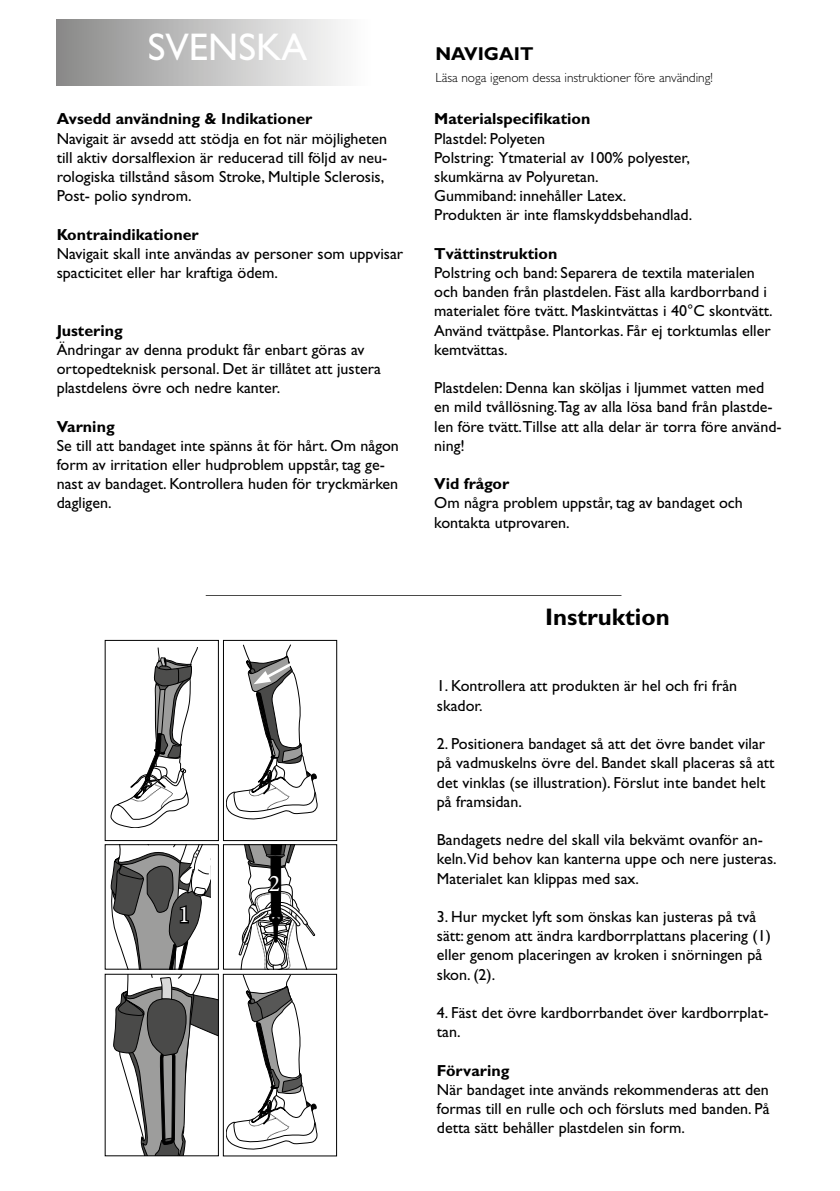
<style>
.page{position:relative;width:840px;height:1191px;background:#fff}
.page>*{position:absolute;margin:0;border:0;box-sizing:border-box;transform-origin:0 0}
.t1{font:38.6px "Gill Sans Std";color:#fff}
.t2{font:700 24px "Gill Sans Std";color:#000}
.t3{font:23.8px "Minion Pro";color:#fff}
.t4{font:700 18.6px "Gill Sans Std";color:#000}
.t5{font:16px/19.2px "Gill Sans Std";color:#000}
.t6{font:700 16px "Gill Sans Std";color:#000}
.t7{font:300 13.4px "Gill Sans Std";color:#000}
</style>
<div class="page">
<div style="left:57px;top:20px;width:425px;height:66px;background:linear-gradient(to right,#939392,#fff)"></div>
<svg style="left:111px;top:647px;width:87px;height:181px"></svg>
<div style="left:223px;top:640px;width:114px;height:200px;border:1px solid #000"></div>
<svg style="left:226px;top:644px;width:91px;height:175px"></svg>
<svg style="left:110px;top:844px;width:108px;height:311px"></svg>
<div style="left:223px;top:844px;width:114px;height:125px;border:1px solid #000"></div>
<div style="left:223px;top:974px;width:113px;height:182px;border:1px solid #000"></div>
<svg style="left:226px;top:844px;width:91px;height:305px"></svg>
<hr style="left:206px;top:595px;width:415px;height:1px;background:#4a4a49">
<h1 class="t1" style="left:148px;top:25px;width:161px">SVENSKA</h1>
<p class="t6" style="left:57px;top:109px;width:257px">Avsedd användning &amp; Indikationer</p>
<p class="t5" style="left:57px;top:129px;width:332px">Navigait är avsedd att stödja en fot när möjligheten till aktiv dorsalflexion är reducerad till följd av neu&shy;rologiska tillstånd såsom Stroke, Multiple Sclerosis, Post- polio syndrom.</p>
<p class="t6" style="left:57px;top:225px;width:143px">Kontraindikationer</p>
<p class="t5" style="left:57px;top:244px;width:348px">Navigait skall inte användas av personer som uppvisar spacticitet eller har kraftiga ödem.</p>
<p class="t6" style="left:57px;top:321px;width:67px">Justering</p>
<p class="t5" style="left:57px;top:340px;width:325px">Ändringar av denna produkt får enbart göras av ortopedteknisk personal. Det är tillåtet att justera plastdelens övre och nedre kanter.</p>
<p class="t6" style="left:57px;top:417px;width:59px">Varning</p>
<p class="t5" style="left:57px;top:436px;width:343px">Se till att bandaget inte spänns åt för hårt. Om någon form av irritation eller hudproblem uppstår, tag ge&shy;nast av bandaget. Kontrollera huden för tryckmärken dagligen.</p>
<p class="t4" style="left:435px;top:43px;width:99px">NAVIGAIT</p>
<p class="t7" style="left:435px;top:70px;width:279px">Läsa noga igenom dessa instruktioner före använding!</p>
<p class="t6" style="left:434px;top:109px;width:158px">Materialspecifikation</p>
<p class="t5" style="left:434px;top:129px;width:259px">Plastdel: Polyeten<br>Polstring: Ytmaterial av 100% polyester, skumkärna av Polyuretan.<br>Gummiband: innehåller Latex.<br>Produkten är inte flamskyddsbehandlad.</p>
<p class="t6" style="left:434px;top:244px;width:125px">Tvättinstruktion</p>
<p class="t5" style="left:434px;top:263px;width:340px">Polstring och band: Separera de textila materialen och banden från plastdelen. Fäst alla kardborrband i materialet före tvätt. Maskintvättas i 40°C skontvätt.<br>Använd tvättpåse. Plantorkas. Får ej torktumlas eller kemtvättas.</p>
<p class="t5" style="left:434px;top:378px;width:349px">Plastdelen: Denna kan sköljas i ljummet vatten med en mild tvållösning.Tag av alla lösa band från plastde&shy;len före tvätt.Tillse att alla delar är torra före använd&shy;ning!</p>
<p class="t6" style="left:434px;top:474px;width:77px">Vid frågor</p>
<p class="t5" style="left:434px;top:493px;width:310px">Om några problem uppstår, tag av bandaget och kontakta utprovaren.</p>
<h3 class="t3" style="left:178px;top:898px;width:13px">1</h3>
<h3 class="t3" style="left:268px;top:867px;width:13px">2</h3>
<h2 class="t2" style="left:544px;top:603px;width:126px">Instruktion</h2>
<p class="t5" style="left:436px;top:676px;width:302px">1. Kontrollera att produkten är hel och fri från skador.</p>
<p class="t5" style="left:436px;top:734px;width:339px">2. Positionera bandaget så att det övre bandet vilar på vadmuskelns övre del. Bandet skall placeras så att det vinklas (se illustration). Förslut inte bandet helt på framsidan.</p>
<p class="t5" style="left:436px;top:830px;width:341px">Bandagets nedre del skall vila bekvämt ovanför an&shy;keln.Vid behov kan kanterna uppe och nere justeras.<br>Materialet kan klippas med sax.</p>
<p class="t5" style="left:436px;top:907px;width:335px">3. Hur mycket lyft som önskas kan justeras på två sätt: genom att ändra kardborrplattans placering (1) eller genom placeringen av kroken i snörningen på skon. (2).</p>
<p class="t5" style="left:436px;top:1003px;width:333px">4. Fäst det övre kardborrbandet över kardborrplat&shy;tan.</p>
<p class="t6" style="left:436px;top:1060px;width:74px">Förvaring</p>
<p class="t5" style="left:436px;top:1080px;width:334px;text-align:justify">När bandaget inte används rekommenderas att den formas till en rulle och och försluts med banden. På detta sätt behåller plastdelen sin form.</p>
</div>
